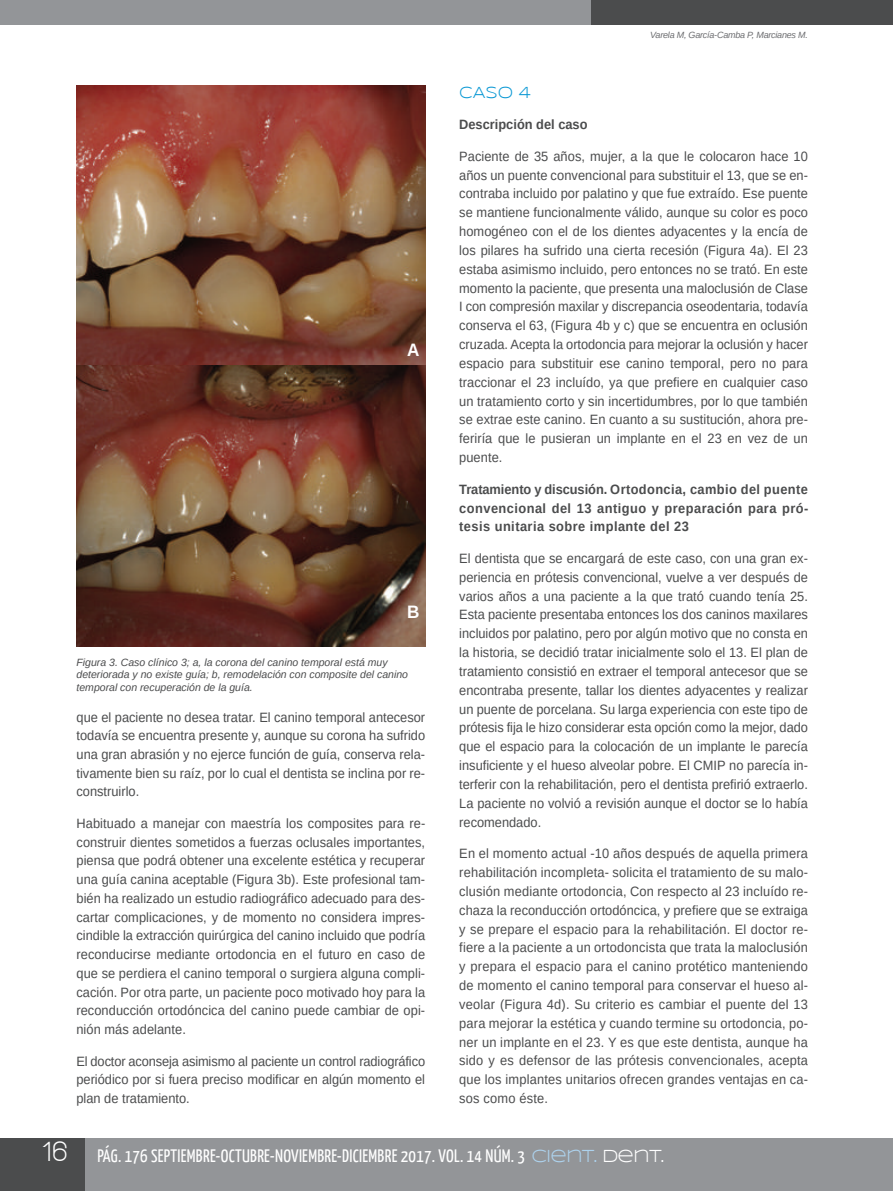
<style>
.page{position:relative;width:893px;height:1191px;background:#fff}
.page>*{position:absolute;margin:0;border:0;box-sizing:border-box;transform-origin:0 0}
.t1{font:700 30px "Walkway";color:#fff;scale:.9 1}
.t2{font:18px "Yanone Kaffeesatz";letter-spacing:.015em;color:#fff}
.t3{font:700 18px "Arimo";color:#fff;scale:.95 1}
.t4{font:16.5px "Syncopate";color:#0a98d4;scale:.95 1}
.t5{font:13.5px/18.9px "Arimo";letter-spacing:.005em;color:#4b4c4d;text-align:justify;scale:.95 1}
.t6{font:700 13.5px/18.9px "Arimo";letter-spacing:.035em;color:#4b4c4d;text-align:justify;scale:.95 1}
.t7{font:700 13.5px "Arimo";color:#4b4c4d;scale:.95 1}
.t8{font:italic 10.5px/12.6px "Arimo";color:#4b4c4d}
.t9{font:italic 9px "Arimo";letter-spacing:-.025em;color:#6c6d70}
.s1{font-family:"Syncopate";color:#add2ed}
.s2{font-family:"Syncopate"}
</style>
<div class="page">
<div style="left:0;top:1138px;width:893px;height:53px;background:#939598"></div>
<div style="left:0;top:0;width:599px;height:25px;background:#939598"></div>
<div style="left:591px;top:0;width:302px;height:25px;background:#4b4c4d"></div>
<div style="left:0;top:1138px;width:85px;height:53px;background:#4b4c4d"></div>
<img style="left:77px;top:85px;width:348px;height:281px">
<svg style="left:77px;top:366px;width:348px;height:281px;background:#69402d"></svg>
<p class="t9" style="left:650px;top:30px;width:159px">Varela M, García-camba P, Marcianes M.</p>
<h2 class="t3" style="left:407px;top:339px;width:14px">A</h2>
<h2 class="t3" style="left:407px;top:602px;width:14px">B</h2>
<p class="t8" style="left:77px;top:656px;width:333px">Figura 3. caso clínico 3; a, la corona del canino temporal está muy deteriorada y no existe guía; b, remodelación con composite del canino temporal con recuperación de la guía.</p>
<p class="t5" style="left:77px;top:707px;width:369px">que el paciente no desea tratar. El canino temporal antecesor todavía se encuentra presente y, aunque su corona ha sufrido una gran abrasión y no ejerce función de guía, conserva rela&shy;tivamente bien su raíz, por lo cual el dentista se inclina por re&shy;construirlo.</p>
<p class="t5" style="left:76px;top:814px;width:369px">habituado a manejar con maestría los composites para re&shy;construir dientes sometidos a fuerzas oclusales importantes, piensa que podrá obtener una excelente estética y recuperar una guía canina aceptable (Figura 3b). Este profesional tam&shy;bién ha realizado un estudio radiográfico adecuado para des&shy;cartar complicaciones, y de momento no considera impres&shy;cindible la extracción quirúrgica del canino incluido que podría reconducirse mediante ortodoncia en el futuro en caso de que se perdiera el canino temporal o surgiera alguna compli&shy;cación. Por otra parte, un paciente poco motivado hoy para la reconducción ortodóncica del canino puede cambiar de opi&shy;nión más adelante.</p>
<p class="t5" style="left:76px;top:1051px;width:369px">El doctor aconseja asimismo al paciente un control radiográfico periódico por si fuera preciso modificar en algún momento el plan de tratamiento.</p>
<p class="t4" style="left:459px;top:85px;width:77px">CASO 4</p>
<p class="t7" style="left:459px;top:117px;width:137px">Descripción del caso</p>
<p class="t5" style="left:459px;top:147px;width:369px">Paciente de 35 años, mujer, a la que le colocaron hace 10 años un puente convencional para substituir el 13, que se en&shy;contraba incluido por palatino y que fue extraído. Ese puente se mantiene funcionalmente válido, aunque su color es poco homogéneo con el de los dientes adyacentes y la encía de los pilares ha sufrido una cierta recesión (Figura 4a). El 23 estaba asimismo incluido, pero entonces no se trató. En este momento la paciente, que presenta una maloclusión de Clase I con compresión maxilar y discrepancia oseodentaria, todavía conserva el 63, (Figura 4b y c) que se encuentra en oclusión cruzada. Acepta la ortodoncia para mejorar la oclusión y hacer espacio para substituir ese canino temporal, pero no para traccionar el 23 incluído, ya que prefiere en cualquier caso un tratamiento corto y sin incertidumbres, por lo que también se extrae este canino. En cuanto a su sustitución, ahora pre&shy;feriría que le pusieran un implante en el 23 en vez de un puente.</p>
<p class="t6" style="left:459px;top:479px;width:369px">Tratamiento y discusión. Ortodoncia, cambio del puente convencional del 13 antiguo y preparación para pró&shy;tesis unitaria sobre implante del 23</p>
<p class="t5" style="left:459px;top:549px;width:369px">El dentista que se encargará de este caso, con una gran ex&shy;periencia en prótesis convencional, vuelve a ver después de varios años a una paciente a la que trató cuando tenía 25.<br>Esta paciente presentaba entonces los dos caninos maxilares incluidos por palatino, pero por algún motivo que no consta en la historia, se decidió tratar inicialmente solo el 13. El plan de tratamiento consistió en extraer el temporal antecesor que se encontraba presente, tallar los dientes adyacentes y realizar un puente de porcelana. Su larga experiencia con este tipo de prótesis fija le hizo considerar esta opción como la mejor, dado que el espacio para la colocación de un implante le parecía insuficiente y el hueso alveolar pobre. El CMIP no parecía in&shy;terferir con la rehabilitación, pero el dentista prefirió extraerlo.<br>La paciente no volvió a revisión aunque el doctor se lo había recomendado.</p>
<p class="t5" style="left:459px;top:844px;width:369px">En el momento actual -10 años después de aquella primera rehabilitación incompleta- solicita el tratamiento de su malo&shy;clusión mediante ortodoncia, Con respecto al 23 incluído re&shy;chaza la reconducción ortodóncica, y prefiere que se extraiga y se prepare el espacio para la rehabilitación. El doctor re&shy;fiere a la paciente a un ortodoncista que trata la maloclusión y prepara el espacio para el canino protético manteniendo de momento el canino temporal para conservar el hueso al&shy;veolar (Figura 4d). Su criterio es cambiar el puente del 13 para mejorar la estética y cuando termine su ortodoncia, po&shy;ner un implante en el 23. y es que este dentista, aunque ha sido y es defensor de las prótesis convencionales, acepta que los implantes unitarios ofrecen grandes ventajas en ca&shy;sos como éste.</p>
<h1 class="t1" style="left:41px;top:1134px;width:31px">16</h1>
<h2 class="t2" style="left:98px;top:1144px;width:568px">PÁG. 176 SEPTIEMBRE-OCTUBRE-NOVIEMBRE-DICIEMBRE 2017. VOL. 14 NÚM. 3 <span class="s1">CIENT.</span> <span class="s2">DENT.</span></h2>
</div>
